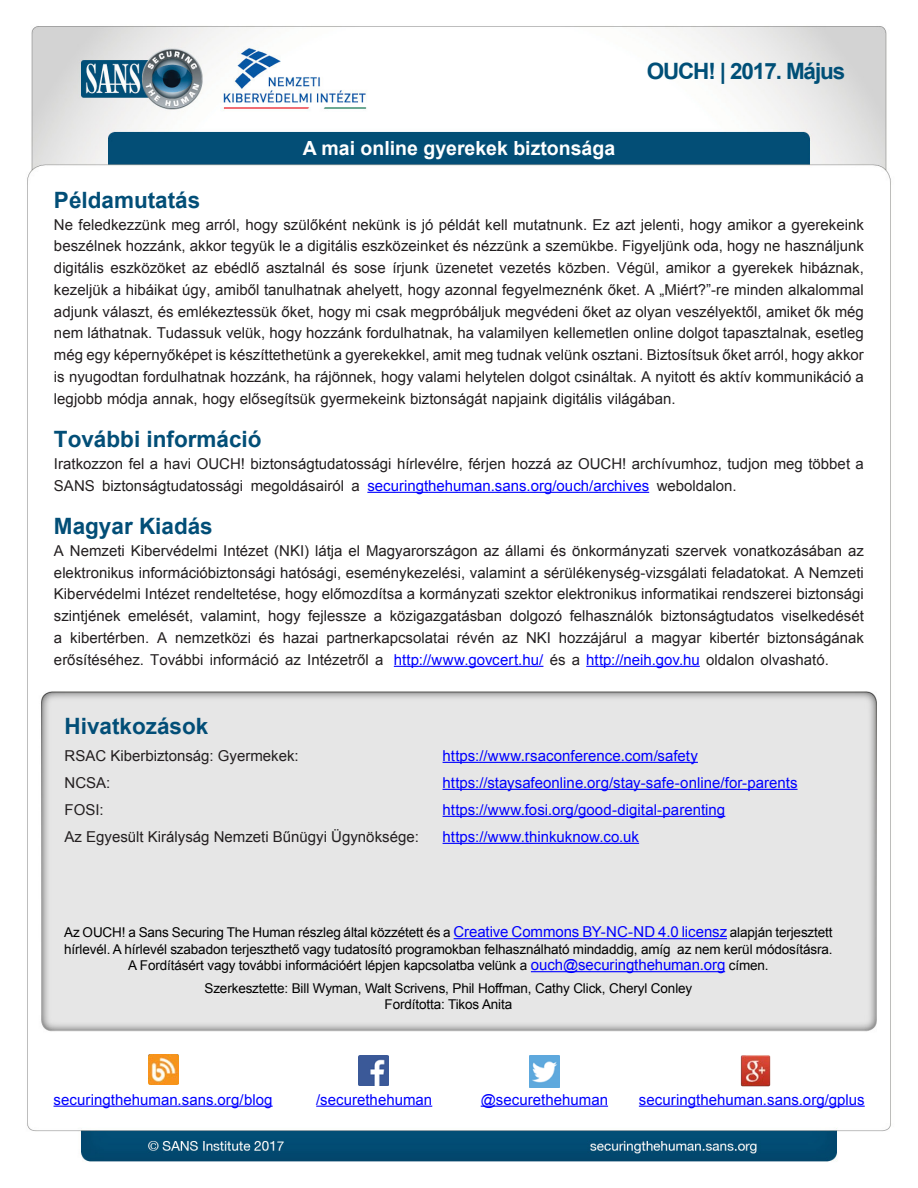
<style>
.page{position:relative;width:918px;height:1188px;background:#fff}
.page>*{position:absolute;margin:0;border:0;box-sizing:border-box;transform-origin:0 0}
.MainText{font:700 22.5px "Arial";color:#024e77}
.t1{font:700 22.5px "Arial";letter-spacing:-.05em;color:#004f77}
.t2{font:700 19.5px "Arial";color:#fff}
.MainText-2{font:15px/21.8px "Arial";color:#231f20;text-align:justify}
.MainText-3{font:15px "Arial";color:#00f}
.t3{font:13.5px "Arial";letter-spacing:-.01em;color:#000}
.s1{color:#231f20}
</style>
<div class="page">
<img style="left:27px;top:26px;width:864px;height:1136px">
<hr style="left:367px;top:492px;width:282px;height:1px;background:#00f">
<hr style="left:394px;top:666px;width:149px;height:1px;background:#00f">
<hr style="left:586px;top:666px;width:114px;height:1px;background:#00f">
<hr style="left:454px;top:938px;width:273px;height:1px;background:#00f">
<hr style="left:531px;top:971px;width:194px;height:1px;background:#00f">
<hr style="left:443px;top:762px;width:255px;height:1px;background:#00f">
<hr style="left:443px;top:789px;width:355px;height:1px;background:#00f">
<hr style="left:443px;top:816px;width:282px;height:1px;background:#00f">
<hr style="left:443px;top:843px;width:196px;height:1px;background:#00f">
<img style="left:148px;top:1054px;width:30px;height:30px">
<hr style="left:54px;top:1106px;width:219px;height:1px;background:#00f">
<img style="left:359px;top:1055px;width:30px;height:30px">
<hr style="left:316px;top:1106px;width:116px;height:1px;background:#00f">
<img style="left:530px;top:1055px;width:30px;height:32px">
<hr style="left:481px;top:1106px;width:127px;height:1px;background:#00f">
<img style="left:741px;top:1054px;width:30px;height:32px">
<hr style="left:639px;top:1106px;width:226px;height:1px;background:#00f">
<h2 class="t2" style="left:303px;top:136px;width:314px">A mai online gyerekek biztonsága</h2>
<h1 class="t1" style="left:647px;top:56px;width:200px">OUCH! | 2017. Május</h1>
<p class="MainText" style="left:54px;top:185px;width:148px">Példamutatás</p>
<p class="MainText-2" style="left:54px;top:214px;width:811px">Ne feledkezzünk meg arról, hogy szülőként nekünk is jó példát kell mutatnunk. Ez azt jelenti, hogy amikor a gyerekeink beszélnek hozzánk, akkor tegyük le a digitális eszközeinket és nézzünk a szemükbe. Figyeljünk oda, hogy ne használjunk digitális eszközöket az ebédlő asztalnál és sose írjunk üzenetet vezetés közben. Végül, amikor a gyerekek hibáznak, kezeljük a hibáikat úgy, amiből tanulhatnak ahelyett, hogy azonnal fegyelmeznénk őket A. „Miért?”-re minden alkalommal adjunk választ, és emlékeztessük őket, hogy mi csak megpróbáljuk megvédeni őket az olyan veszélyektől, amiket ők még nem láthatnak. Tudassuk velük, hogy hozzánk fordulhatnak, ha valamilyen kellemetlen online dolgot tapasztalnak, esetleg még egy képernyőképet is készíttethetünk a gyerekekkel, amit meg tudnak velünk osztani. Biztosítsuk őket arról, hogy akkor is nyugodtan fordulhatnak hozzánk, ha rájönnek, hogy valami helytelen dolgot csináltak A. nyitott és aktív kommunikáció a legjobb módja annak, hogy elősegítsük gyermekeink biztonságát napjaink digitális világában.</p>
<p class="MainText" style="left:54px;top:424px;width:209px">További információ</p>
<p class="MainText-2" style="left:657px;top:453px;width:209px;text-indent:-603px">Iratkozzon fel a havi OUCH! biztonságtudatossági hírlevélre, férjen hozzá az OUCH! archívumhoz, tudjon meg többet a weboldalon.</p>
<p class="MainText-2" style="left:54px;top:475px;width:42px">SANS</p>
<p class="MainText" style="left:54px;top:511px;width:160px">Magyar Kiadás</p>
<p class="MainText-2" style="left:54px;top:540px;width:811px;text-align:right">A Nemzeti Kibervédelmi Intézet (NKI) látja el Magyarországon az állami és önkormányzati szervek vonatkozásában az elektronikus információbiztonsági hatósági, eseménykezelési, valamint a sérülékenység-vizsgálati feladatokat A. Nemzeti Kibervédelmi Intézet rendeltetése, hogy előmozdítsa a kormányzati szektor elektronikus informatikai rendszerei biztonsági viselkedését</p>
<p class="MainText-3" style="left:367px;top:476px;width:283px">securingthehuman.sans.org/ouch/archives</p>
<p class="MainText-2" style="left:102px;top:475px;width:142px">biztonságtudatossági</p>
<p class="MainText-2" style="left:251px;top:475px;width:95px">megoldásairól</p>
<p class="MainText-2" style="left:352px;top:475px;width:10px">a</p>
<p class="MainText-2" style="left:308px;top:605px;width:60px">fejlessze</p>
<p class="MainText-2" style="left:570px;top:605px;width:85px">felhasználók</p>
<p class="MainText-2" style="left:54px;top:605px;width:68px">szintjének</p>
<p class="MainText-2" style="left:128px;top:605px;width:67px">emelését,</p>
<p class="MainText-2" style="left:390px;top:605px;width:114px">közigazgatásban</p>
<p class="MainText-2" style="left:510px;top:605px;width:54px">dolgozó</p>
<p class="MainText-2" style="left:661px;top:605px;width:115px">biztonságtudatos</p>
<p class="MainText-2" style="left:201px;top:605px;width:62px">valamint,</p>
<p class="MainText-2" style="left:268px;top:605px;width:34px">hogy</p>
<p class="MainText-2" style="left:374px;top:605px;width:10px">a</p>
<p class="MainText-2" style="left:54px;top:627px;width:10px">a</p>
<p class="MainText-2" style="left:70px;top:627px;width:99px">kibertérben A.</p>
<p class="MainText-2" style="left:175px;top:627px;width:77px">nemzetközi</p>
<p class="MainText-2" style="left:259px;top:627px;width:17px">és</p>
<p class="MainText-2" style="left:283px;top:627px;width:37px">hazai</p>
<p class="MainText-2" style="left:326px;top:627px;width:124px">partnerkapcsolatai</p>
<p class="MainText-2" style="left:457px;top:627px;width:39px">révén</p>
<p class="MainText-2" style="left:502px;top:627px;width:17px">az</p>
<p class="MainText-2" style="left:526px;top:627px;width:27px">NKI</p>
<p class="MainText-2" style="left:559px;top:627px;width:70px">hozzájárul</p>
<p class="MainText-2" style="left:635px;top:627px;width:10px">a</p>
<p class="MainText-2" style="left:651px;top:627px;width:52px">magyar</p>
<p class="MainText-2" style="left:709px;top:627px;width:52px">kibertér</p>
<p class="MainText-2" style="left:767px;top:627px;width:98px">biztonságának</p>
<p class="MainText-2" style="left:54px;top:649px;width:331px">erősítéséhez. További információ az Intézetről a</p>
<p class="MainText-3" style="left:394px;top:650px;width:437px">http://www.govcert.hu/ <span class="s1">és a</span> http://neih.gov.hu <span class="s1">oldalon olvasható.</span></p>
<p class="MainText" style="left:65px;top:711px;width:145px">Hivatkozások</p>
<p class="MainText-2" style="left:65px;top:745px;width:236px">RSAC Kiberbiztonság: Gyermekek:</p>
<p class="MainText-3" style="left:443px;top:746px;width:257px">https://www.rsaconference.com/safety</p>
<p class="MainText-2" style="left:65px;top:772px;width:47px">NCSA:</p>
<p class="MainText-3" style="left:443px;top:773px;width:356px">https://staysafeonline.org/stay-safe-online/for-parents</p>
<p class="MainText-2" style="left:65px;top:799px;width:41px">FOSI:</p>
<p class="MainText-3" style="left:443px;top:800px;width:284px">https://www.fosi.org/good-digital-parenting</p>
<p class="MainText-2" style="left:65px;top:826px;width:356px">Az Egyesült Királyság Nemzeti Bűnügyi Ügynöksége:</p>
<p class="MainText-3" style="left:443px;top:827px;width:198px">https://www.thinkuknow.co.uk</p>
<p class="MainText-3" style="left:454px;top:922px;width:275px">Creative Commons BY-NC-ND 4.0 licensz</p>
<p class="t3" style="left:64px;top:924px;width:388px">Az OUCH a! Sans Securing The Human részleg által közzétett és a</p>
<p class="t3" style="left:730px;top:924px;width:104px">alapján terjesztett</p>
<p class="t3" style="left:64px;top:940px;width:608px">hírlevél A. hírlevél szabadon terjeszthető vagy tudatosító programokban felhasználható mindaddig, amíg</p>
<p class="t3" style="left:677px;top:940px;width:157px">az nem kerül módosításra.</p>
<p class="MainText-3" style="left:531px;top:955px;width:196px">ouch@securingthehuman.org</p>
<p class="t3" style="left:128px;top:957px;width:401px">A Fordításért vagy további információért lépjen kapcsolatba velünk a</p>
<p class="t3" style="left:205px;top:979px;width:489px">Szerkesztette: Bill Wyman, Walt Scrivens, Phil Hoffman, Cathy Click, Cheryl Conley</p>
<p class="t3" style="left:385px;top:996px;width:129px">Fordította: Tikos Anita</p>
<p class="t3" style="left:729px;top:957px;width:41px">címen.</p>
<p class="MainText-3" style="left:54px;top:1090px;width:221px">securingthehuman.sans.org/blog</p>
<p class="MainText-3" style="left:316px;top:1090px;width:118px">/securethehuman</p>
<p class="MainText-3" style="left:481px;top:1090px;width:129px">@securethehuman</p>
<p class="MainText-3" style="left:639px;top:1090px;width:227px">securingthehuman.sans.org/gplus</p>
</div>
